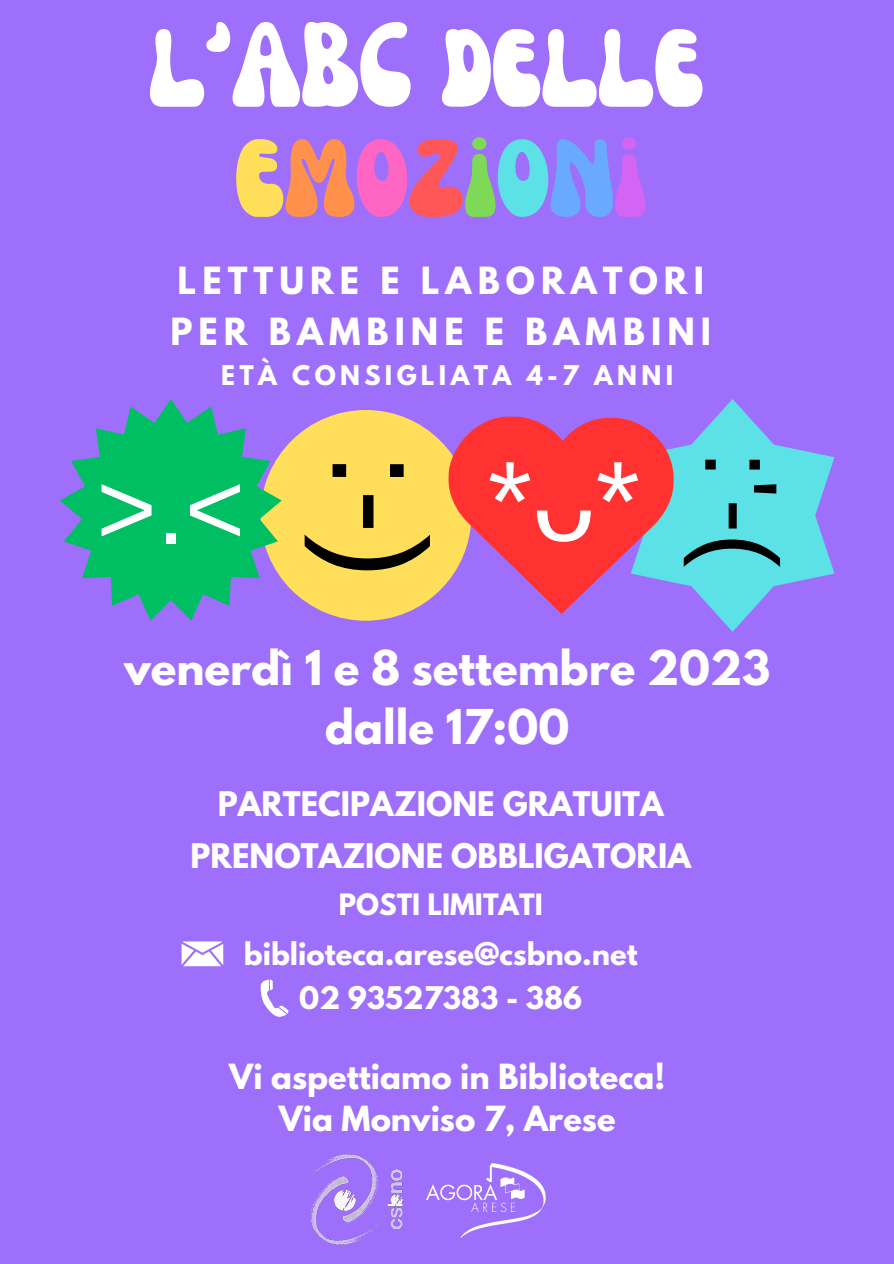
<style>
.page{position:relative;width:894px;height:1264px;background:#fff}
.page>*{position:absolute;margin:0;border:0;box-sizing:border-box;transform-origin:0 0}
.t1{font:134.4px "Arimo";color:#000}
.t2{font:114px "Arimo";color:#fff}
.t3{font:111.9px "Nectarine";color:#fff}
.t4{font:111.9px "Nectarine";color:#ffde59}
.t5{font:103.35px "Arimo";color:#000}
.t6{font:102.75px "Arimo";color:#fff}
.t7{font:700 42.45px "League Spartan";color:#fff}
.t8{font:700 33.15px "League Spartan";letter-spacing:.18em;color:#fff}
.t9{font:700 30.75px "League Spartan";color:#fff}
.t10{font:700 30px "League Spartan";color:#fff}
.t11{font:700 27.6px "League Spartan";color:#fff}
.t12{font:700 26.1px "League Spartan";color:#fff}
.t13{font:700 24px "League Spartan";letter-spacing:.18em;color:#fff}
.s1{color:#ff914d}
.s2{color:#ff66c4}
.s3{color:#ff5757}
.s4{color:#7ed957}
.s5{color:#5ce1e6}
.s6{color:#69a9ff}
.s7{color:#d464f4}
</style>
<div class="page">
<div style="left:0;top:0;width:893px;height:1263px;background:#9e6ffa"></div>
<div style="left:260px;top:410px;width:211px;height:210px;background:#ffde59;border-radius:50%"></div>
<svg style="left:674px;top:399px;width:160px;height:232px;fill:#5ce1e6"></svg>
<svg style="left:60px;top:399px;width:222px;height:221px;fill:#00bf63"></svg>
<svg style="left:447px;top:416px;width:227px;height:198px"></svg>
<svg style="left:260px;top:979px;width:28px;height:38px"></svg>
<svg style="left:181px;top:941px;width:42px;height:25px"></svg>
<img style="left:426px;top:1163px;width:119px;height:74px">
<img style="left:306px;top:1154px;width:96px;height:90px">
<p class="t3" style="left:149px;top:27px;width:556px">l'ABC delle</p>
<p class="t4" style="left:235px;top:137px;width:413px">e<span class="s1">m</span><span class="s2">o</span><span class="s3">z</span><span class="s4">i</span><span class="s5">o</span><span class="s6">n</span><span class="s7">i</span></p>
<p class="t8" style="left:177px;top:264px;width:527px">LETTURE E LABORATORI</p>
<p class="t8" style="left:170px;top:315px;width:542px">PER BAMBINE E BAMBINI</p>
<p class="t13" style="left:221px;top:363px;width:453px">ETÀ CONSIGLIATA 4-7 ANNI</p>
<p class="t6" style="left:96px;top:451px;width:150px">&gt;.&lt;</p>
<p class="t1" style="left:454px;top:452px;width:128px;rotate:90deg">:-)</p>
<p class="t5" style="left:798px;top:450px;width:119px;rotate:90deg">:'-(</p>
<p class="t2" style="left:487px;top:437px;width:154px">*ᴗ*</p>
<p class="t7" style="left:124px;top:646px;width:647px">venerdì 1 e 8 settembre 2023</p>
<p class="t7" style="left:325px;top:705px;width:245px">dalle 17:00</p>
<p class="t10" style="left:218px;top:788px;width:447px">PARTECIPAZIONE GRATUITA</p>
<p class="t10" style="left:190px;top:840px;width:501px">PRENOTAZIONE OBBLIGATORIA</p>
<p class="t12" style="left:339px;top:891px;width:205px">POSTI LIMITATI</p>
<p class="t11" style="left:244px;top:939px;width:395px">biblioteca.arese@csbno.net</p>
<p class="t11" style="left:299px;top:983px;width:284px">02 93527383 - 386</p>
<p class="t9" style="left:229px;top:1061px;width:437px">Vi aspettiamo in Biblioteca!</p>
<p class="t9" style="left:279px;top:1103px;width:338px">Via Monviso 7, Arese</p>
</div>
